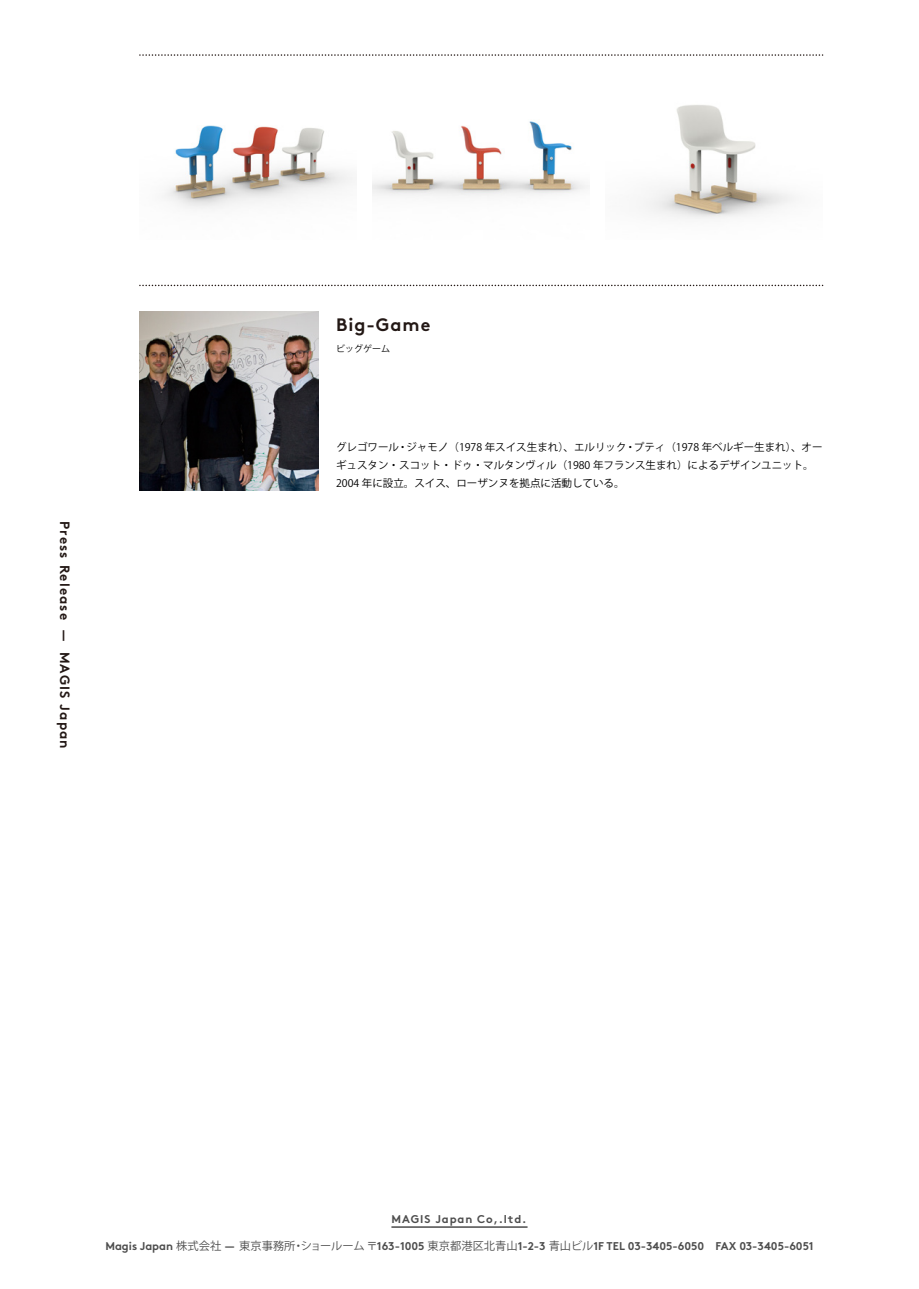
<style>
.page{position:relative;width:919px;height:1289px;background:#fff}
.page>*{position:absolute;margin:0;border:0;box-sizing:border-box;transform-origin:0 0}
.t1{font:700 18px "Brown";letter-spacing:.055em;color:#231815}
.t2{font:700 13.5px "Brown";letter-spacing:.08em;color:#231815}
.t3{font:700 11.25px "Brown";color:#4d4d4d}
.t4{font:700 11.25px "Brown";letter-spacing:.08em;color:#4d4d4d}
.t5{font:10.5px/18.3px "Koz Go Pr 6 N";color:#000}
.t6{font:9px "Koz Go Pr 6 N";color:#000}
.s1{font-family:"Koz Go Pr 6 N";font-weight:400}
</style>
<div class="page">
<hr style="left:391px;top:1226px;width:136px;height:1px;background:#4d4d4d">
<img style="left:373px;top:121px;width:215px;height:75px">
<img style="left:164px;top:125px;width:189px;height:84px">
<img style="left:643px;top:105px;width:151px;height:114px">
<svg style="left:140px;top:54px;width:683px;height:2px"></svg>
<svg style="left:140px;top:285px;width:683px;height:1px"></svg>
<img style="left:140px;top:312px;width:178px;height:178px">
<p class="t2" style="left:76px;top:521px;width:229px;rotate:90deg">Press Release — MAGIS Japan</p>
<h1 class="t1" style="left:336px;top:310px;width:96px">Big-Game</h1>
<p class="t6" style="left:336px;top:344px;width:55px">ビッグゲーム</p>
<p class="t5" style="left:336px;top:438px;width:488px">グレゴワール・ジャモノ（1978 年スイス生まれ）、エルリック・プティ（1978 年ベルギー生まれ）、オーギュスタン・スコット・ドゥ・マルタンヴィル（1980 年フランス生まれ）によるデザインユニット。<br>2004 年に設立。スイス、ローザンヌを拠点に活動している。</p>
<p class="t4" style="left:391px;top:1209px;width:136px">MAGIS Japan Co,.ltd.</p>
<p class="t3" style="left:105px;top:1236px;width:709px">Magis Japan <span class="s1">株式会社</span> — <span class="s1">東京事務所・ショールーム〒</span>163-1005 <span class="s1">東京都港区北青山</span>1-2-3 <span class="s1">青山ビル</span>1F TEL 03-3405-6050 FAX 03-3405-6051</p>
</div>
